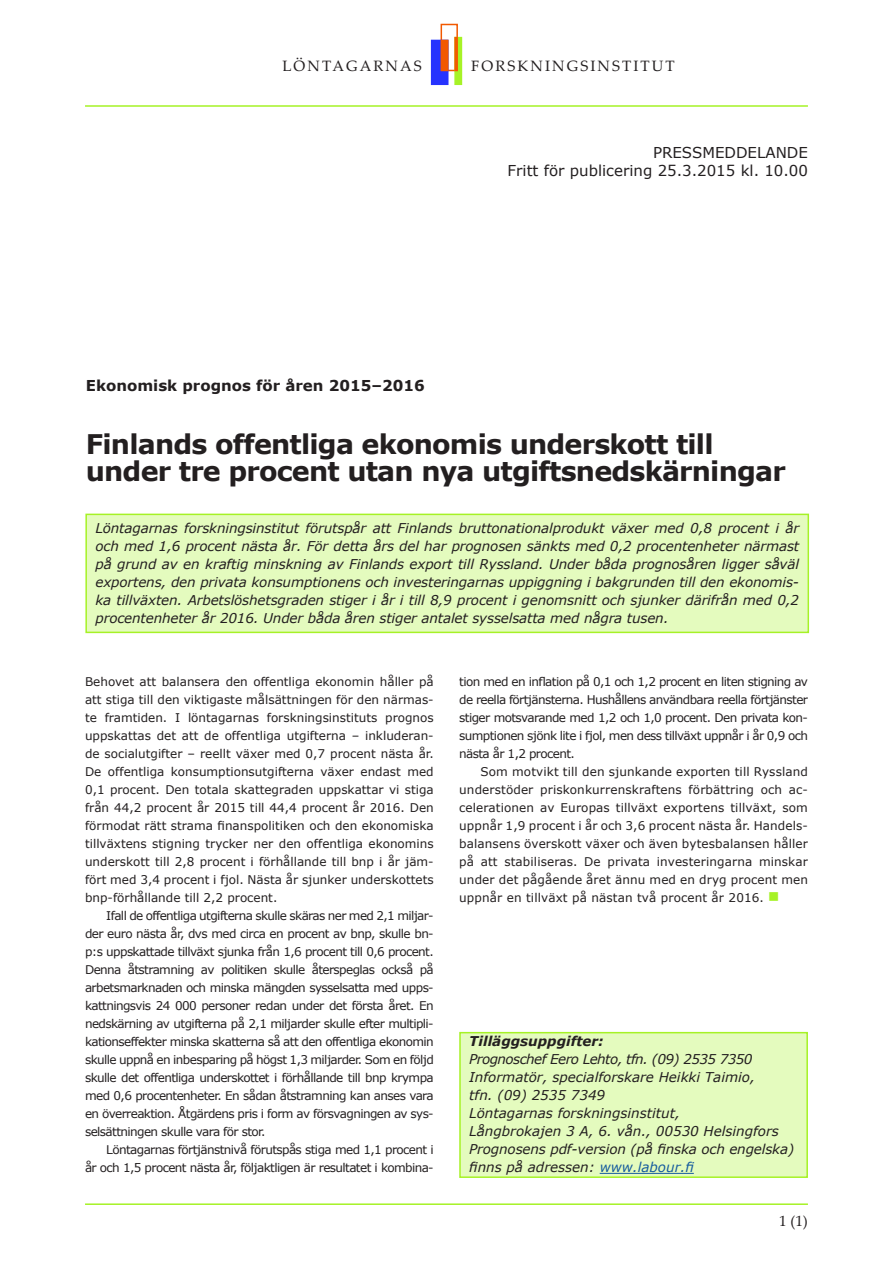
<style>
.page{position:relative;width:893px;height:1263px;background:#fff}
.page>*{position:absolute;margin:0;border:0;box-sizing:border-box;transform-origin:0 0}
.Pääotsikko{font:700 27px/27px "Verdana";letter-spacing:-.03em;color:#231f20}
.t1{font:15px "Verdana";color:#231f20}
.t2{font:15px "Palatino Linotype";letter-spacing:.14em;color:#231f20}
.Väliotsikko_1{font:700 15px "Verdana";color:#231f20}
.Tiivistelma_ei_sisen{font:italic 13.5px/18px "Verdana";color:#231f20;text-align:justify}
.Tiivistelma_ei_sisen-2{font:italic 13.5px "Verdana";letter-spacing:-.04em;color:#231f20}
.Tiivistelma_ei_sisen-3{font:italic 700 13.5px "Verdana";color:#231f20}
.Leipäteksti{font:12px/18px "Verdana";letter-spacing:-.05em;color:#231f20;text-align:justify}
.Leipäteksti_ei_sisen{font:12px/18px "Verdana";color:#231f20;text-align:justify}
.s1{color:#a6f226}
.s2{color:#175d9e}
</style>
<div class="page">
<hr style="left:85px;top:1203px;width:723px;height:2px;background:#a6f226">
<hr style="left:85px;top:105px;width:723px;height:2px;background:#a6f226">
<div style="left:441px;top:24px;width:17px;height:47px;border:2px solid #f25900"></div>
<div style="left:431px;top:40px;width:17px;height:45px;background:#2633fe"></div>
<div style="left:454px;top:37px;width:8px;height:48px;background:#a6f226"></div>
<div style="left:441px;top:40px;width:7px;height:31px;background:#f25900"></div>
<svg style="left:454px;top:37px;width:4px;height:34px"></svg>
<div style="left:86px;top:514px;width:722px;height:118px;background:#e4fbbe"></div>
<div style="left:85px;top:514px;width:724px;height:119px;border:2px solid #a6f226"></div>
<div style="left:460px;top:1033px;width:347px;height:144px;background:#e4fbbe"></div>
<hr style="left:600px;top:1173px;width:94px;height:1px;background:#175d9e">
<div style="left:459px;top:1032px;width:349px;height:146px;border:2px solid #a6f226"></div>
<p class="t2" style="left:282px;top:55px;width:141px">LÖNTAGARNAS</p>
<p class="t2" style="left:471px;top:55px;width:205px">FORSKNINGSINSTITUT</p>
<p class="Väliotsikko_1" style="left:86px;top:375px;width:340px">Ekonomisk prognos för åren 2015–2016</p>
<p class="t1" style="left:653px;top:142px;width:156px">PRESSMEDDELANDE</p>
<p class="t1" style="left:508px;top:160px;width:302px">Fritt för publicering 25.3.2015 kl. 10.00</p>
<p class="Pääotsikko" style="left:86px;top:430px;width:701px">Finlands offentliga ekonomis underskott till under tre procent utan nya utgiftsnedskärningar</p>
<p class="Tiivistelma_ei_sisen" style="left:95px;top:519px;width:705px">Löntagarnas forskningsinstitut förutspår att Finlands bruttonationalprodukt växer med 0,8 procent i år och med 1,6 procent nästa år. För detta års del har prognosen sänkts med 0,2 procentenheter närmast på grund av en kraftig minskning av Finlands export till Ryssland. Under båda prognosåren ligger såväl exportens, den privata konsumptionens och investeringarnas uppiggning i bakgrunden till den ekonomis&shy;ka tillväxten. Arbetslöshetsgraden stiger i år i till 8,9 procent i genomsnitt och sjunker därifrån med 0,2 procentenheter år 2016. Under båda åren stiger antalet sysselsatta med några tusen.</p>
<p class="Leipäteksti_ei_sisen" style="left:85px;top:672px;width:350px">Behovet att balansera den offentliga ekonomin håller på att stiga till den viktigaste målsättningen för den närmas&shy;te framtiden. I löntagarnas forskningsinstituts prognos uppskattas det att de offentliga utgifterna – inkluderan&shy;de socialutgifter – reellt växer med 0,7 procent nästa år.<br>De offentliga konsumptionsutgifterna växer endast med 0,1 procent. Den totala skattegraden uppskattar vi stiga från 44,2 procent år 2015 till 44,4 procent år 2016. Den förmodat rätt strama finanspolitiken och den ekonomiska tillväxtens stigning trycker ner den offentliga ekonomins underskott till 2,8 procent i förhållande till bnp i år jäm&shy;fört med 3,4 procent i fjol. Nästa år sjunker underskottets bnp-förhållande till 2,2 procent.</p>
<p class="Leipäteksti" style="left:85px;top:906px;width:350px;text-indent:21px">Ifall de offentliga utgifterna skulle skäras ner med 2,1 miljar&shy;der euro nästa år, dvs med circa en procent av bnp, skulle bn&shy;p:s uppskattade tillväxt sjunka från 1,6 procent till 0,6 procent.<br>Denna åtstramning av politiken skulle återspeglas också på arbetsmarknaden och minska mängden sysselsatta med upps&shy;kattningsvis 24 000 personer redan under det första året. En nedskärning av utgifterna på 2,1 miljarder skulle efter multipli&shy;kationseffekter minska skatterna så att den offentliga ekonomin skulle uppnå en inbesparing på högst 1,3 miljarder. Som en följd skulle det offentliga underskottet i förhållande till bnp krympa med 0,6 procentenheter. En sådan åtstramning kan anses vara en överreaktion. Åtgärdens pris i form av försvagningen av sys&shy;selsättningen skulle vara för stor.</p>
<p class="Leipäteksti" style="left:85px;top:1140px;width:350px;text-align:right">Löntagarnas förtjänstnivå förutspås stiga med 1,1 procent i<br>år och 1,5 procent nästa år, följaktligen är resultatet i kombina-</p>
<p class="Leipäteksti" style="left:459px;top:672px;width:350px">tion med en inflation på 0,1 och 1,2 procent en liten stigning av de reella förtjänsterna. Hushållens användbara reella förtjänster stiger motsvarande med 1,2 och 1,0 procent. Den privata kon&shy;sumptionen sjönk lite i fjol, men dess tillväxt uppnår i år 0,9 och nästa år 1,2 procent.</p>
<p class="Leipäteksti" style="left:459px;top:762px;width:350px;text-indent:21px">Som motvikt till den sjunkande exporten till Ryssland understöder priskonkurrenskraftens förbättring och ac&shy;celerationen av Europas tillväxt exportens tillväxt, som uppnår 1,9 procent i år och 3,6 procent nästa år. Handels&shy;balansens överskott växer och även bytesbalansen håller på att stabiliseras. De privata investeringarna minskar under det pågående året ännu med en dryg procent men uppnår en tillväxt på nästan två procent år 2016. <span class="s1">■</span></p>
<p class="Tiivistelma_ei_sisen-3" style="left:469px;top:1032px;width:136px">Tilläggsuppgifter:</p>
<p class="Tiivistelma_ei_sisen-2" style="left:469px;top:1050px;width:285px">Prognoschef Eero Lehto, tfn. (09) 2535 7350</p>
<p class="Tiivistelma_ei_sisen" style="left:469px;top:1068px;width:287px">Informatör, specialforskare Heikki Taimio,</p>
<p class="Tiivistelma_ei_sisen" style="left:469px;top:1086px;width:137px">tfn. (09) 2535 7349</p>
<p class="Tiivistelma_ei_sisen" style="left:469px;top:1104px;width:212px">Löntagarnas forskningsinstitut,</p>
<p class="Tiivistelma_ei_sisen" style="left:469px;top:1122px;width:311px">Långbrokajen 3 A, 6. vån., 00530 Helsingfors</p>
<p class="Tiivistelma_ei_sisen" style="left:469px;top:1140px;width:326px">Prognosens pdf-version (på finska och engelska) finns på adressen: <span class="s2">www.labour.fi</span></p>
<p class="t2" style="left:779px;top:1210px;width:30px">1 (1)</p>
</div>
